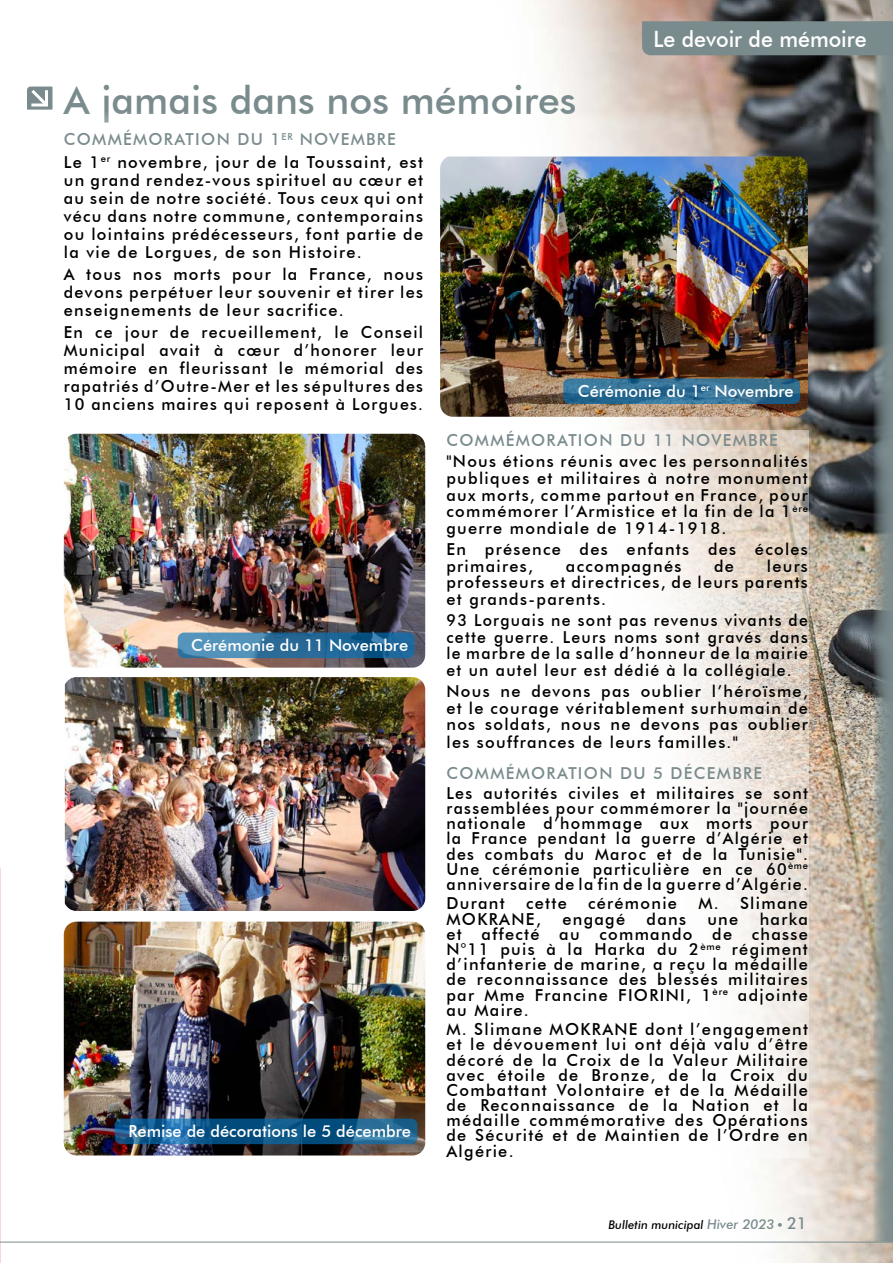
<style>
.page{position:relative;width:893px;height:1263px;background:#fff}
.page>*{position:absolute;margin:0;border:0;box-sizing:border-box;transform-origin:0 0}
.t1{font:500 39px "Futura BT";color:#7a8b8d}
.t2{font:500 22.5px "Futura BT";color:#fff;scale:.95 1}
.t3{font:500 16.5px/15.1px "Futura BT";letter-spacing:.08em;color:#000;text-align:justify}
.t4{font:500 16.5px/16.6px "Futura BT";letter-spacing:.08em;color:#000;text-align:justify;scale:.96 1}
.t5{font:500 16.5px "Futura BT";color:#fff}
.t6{font:500 16.5px "Futura BT";letter-spacing:.08em;color:#7b8c8e}
.t7{font:500 16.5px "Futura BT";color:#7a8b8d}
.t8{font:italic 500 12px "Futura BT";color:#000}
.s1{color:#7b8c8e}
.s2{font-size:13.5px;color:#7a8b8d}
</style>
<div class="page">
<img style="left:387px;top:0;width:506px;height:1263px">
<hr style="left:0;top:1242px;width:893px;height:1px;background:#7a8b8d">
<svg style="left:27px;top:86px;width:26px;height:24px"></svg>
<hr style="left:45px;top:90px;width:3px;height:16px;background:#fff">
<hr style="left:31px;top:104px;width:17px;height:3px;background:#fff">
<img style="left:642px;top:21px;width:251px;height:1221px">
<svg style="left:387px;top:111px;width:374px;height:86px"></svg>
<svg style="left:447px;top:430px;width:362px;height:728px"></svg>
<img style="left:440px;top:156px;width:368px;height:261px">
<img style="left:64px;top:922px;width:361px;height:233px">
<img style="left:65px;top:677px;width:360px;height:234px">
<img style="left:64px;top:434px;width:361px;height:234px">
<svg style="left:178px;top:632px;width:237px;height:26px;background:#32749f"></svg>
<svg style="left:563px;top:378px;width:237px;height:26px;background:#326e91"></svg>
<svg style="left:115px;top:1119px;width:302px;height:25px;background:#145c8d"></svg>
<h1 class="t1" style="left:64px;top:77px;width:514px">A jamais dans nos mémoires</h1>
<h2 class="t2" style="left:653px;top:26px;width:226px">Le devoir de mémoire</h2>
<p class="t3" style="left:64px;top:128px;width:361px;line-height:22.2px"><span class="s1">COMMÉMORATION DU 1</span><sup>ER</sup> <span class="s1">NOVEMBRE<br></span>Le 1<sup>er</sup> novembre, jour de la Toussaint, est</p>
<p class="t3" style="left:64px;top:171px;width:361px;line-height:18px">un grand rendez-vous spirituel au cœur et au sein de notre société. Tous ceux qui ont vécu dans notre commune, contemporains ou lointains prédécesseurs, font partie de la vie de Lorgues, de son Histoire.</p>
<p class="t3" style="left:64px;top:265px;width:361px;line-height:18px">A tous nos morts pour la France, nous devons perpétuer leur souvenir et tirer les enseignements de leur sacrifice.</p>
<p class="t3" style="left:64px;top:323px;width:361px;line-height:18px">En ce jour de recueillement, le Conseil Municipal avait à cœur d’honorer leur mémoire en fleurissant le mémorial des rapatriés d’Outre-Mer et les sépultures des 10 anciens maires qui reposent à Lorgues.</p>
<p class="t5" style="left:191px;top:635px;width:218px">Cérémonie du 11 Novembre</p>
<p class="t5" style="left:129px;top:1121px;width:284px">Remise de décorations le 5 décembre</p>
<p class="t5" style="left:578px;top:381px;width:217px">Cérémonie du 1<sup>er</sup> Novembre</p>
<p class="t6" style="left:446px;top:430px;width:333px">COMMÉMORATION DU 11 NOVEMBRE</p>
<p class="t3" style="left:446px;top:453px;width:363px;line-height:16.6px">"Nous étions réunis avec les personnalités publiques et militaires à notre monument aux morts, comme partout en France, pour commémorer l’Armistice et la fin de la 1<sup>ère </sup>guerre mondiale de 1914-1918.</p>
<p class="t3" style="left:446px;top:541px;width:363px;line-height:16.6px">En présence des enfants des écoles primaires,</p>
<p class="t3" style="left:446px;top:557px;width:363px;line-height:16.6px;text-indent:320px">leurs professeurs et directrices, de leurs parents et grands-parents.</p>
<p class="t4" style="left:446px;top:612px;width:378px">93 Lorguais ne sont pas revenus vivants de cette guerre. Leurs noms sont gravés dans le marbre de la salle d’honneur de la mairie et un autel leur est dédié à la collégiale.</p>
<p class="t3" style="left:446px;top:683px;width:363px;line-height:16.6px">Nous ne devons pas oublier l’héroïsme, et le courage véritablement surhumain de nos soldats, nous ne devons pas oublier</p>
<p class="t3" style="left:446px;top:735px;width:293px">les souffrances de leurs familles."</p>
<p class="t6" style="left:446px;top:763px;width:317px">COMMÉMORATION DU 5 DÉCEMBRE</p>
<p class="t3" style="left:446px;top:785px;width:363px">Les autorités civiles et militaires se sont rassemblées pour commémorer la "journée nationale d’hommage aux morts pour la France pendant la guerre d’Algérie et des combats du Maroc et de la Tunisie".<br>Une cérémonie particulière en ce 60<sup>ème </sup>anniversaire de la fin de la guerre d’Algérie.</p>
<p class="t3" style="left:446px;top:896px;width:60px">Durant</p>
<p class="t3" style="left:526px;top:896px;width:42px">cette</p>
<p class="t3" style="left:588px;top:896px;width:90px">cérémonie</p>
<p class="t3" style="left:698px;top:896px;width:111px">M. Slimane</p>
<p class="t3" style="left:446px;top:911px;width:96px">MOKRANE,</p>
<p class="t3" style="left:562px;top:911px;width:64px">engagé</p>
<p class="t3" style="left:646px;top:911px;width:41px">dans</p>
<p class="t3" style="left:707px;top:911px;width:32px">une</p>
<p class="t3" style="left:566px;top:558px;width:117px">accompagnés</p>
<p class="t3" style="left:714px;top:558px;width:21px">de</p>
<p class="t3" style="left:446px;top:911px;width:363px;text-indent:313px">harka et affecté au commando de chasse N°11 puis à la Harka du 2<sup>ème</sup> régiment d’infanterie de marine, a reçu la médaille de reconnaissance des blessés militaires par Mme Francine FIORINI, 1<sup>ère</sup> adjointe au Maire.</p>
<p class="t3" style="left:446px;top:1021px;width:363px">M. Slimane MOKRANE dont l’engagement et le dévouement lui ont déjà valu d’être décoré de la Croix de la Valeur Militaire avec étoile de Bronze, de la Croix du Combattant Volontaire et de la Médaille de Reconnaissance de la Nation et la médaille commémorative des Opérations de Sécurité et de Maintien de l’Ordre en Algérie.</p>
<p class="t8" style="left:608px;top:1217px;width:167px">Bulletin municipal <span class="s2">Hiver 2023</span></p>
<p class="t7" style="left:778px;top:1213px;width:30px">■ 21</p>
</div>
